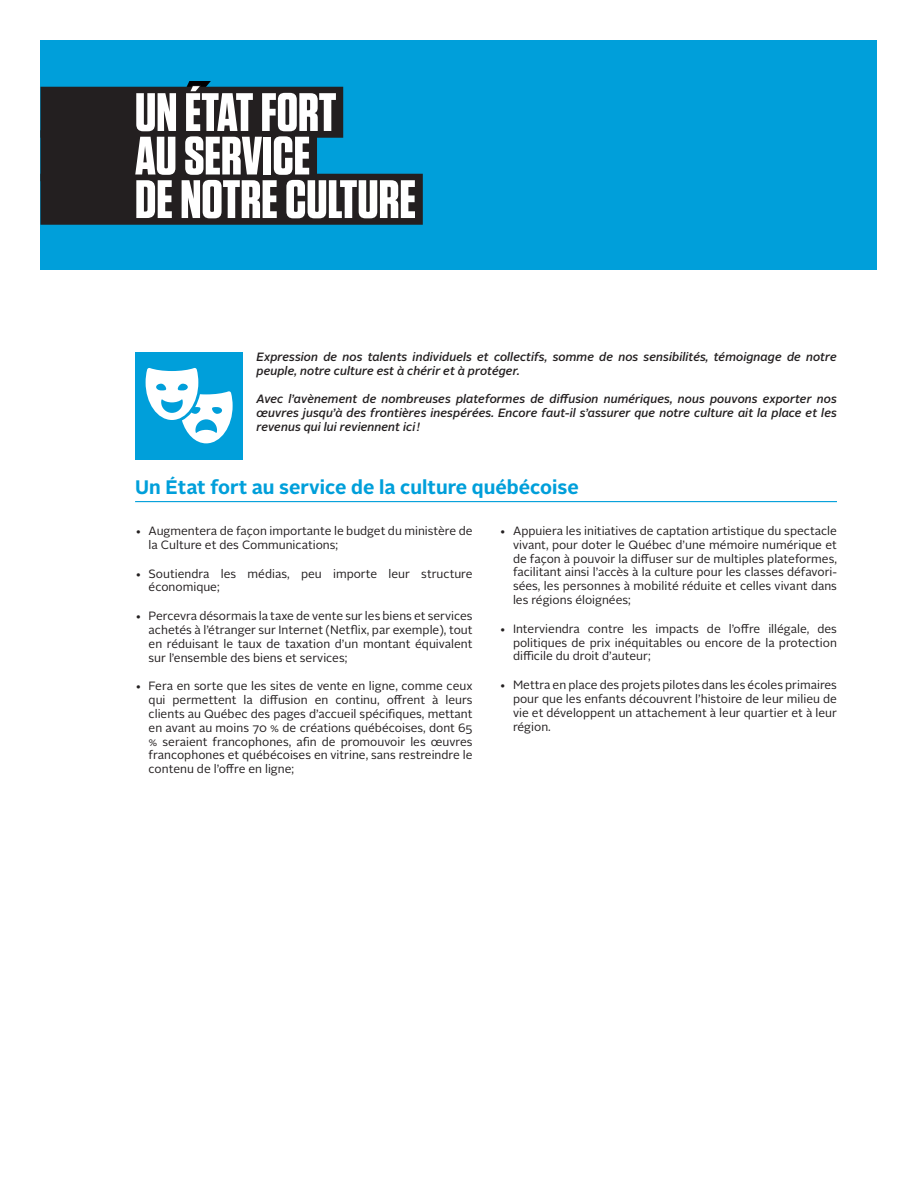
<style>
.page{position:relative;width:918px;height:1188px;background:#fff}
.page>*{position:absolute;margin:0;border:0;box-sizing:border-box;transform-origin:0 0}
.t1{font:700 54px/43.5px "Tungsten";color:#fff}
.t2{font:700 19.5px "Alright Sans";color:#009fda}
.t3{font:12px/13.8px "Alright Sans";color:#231f20;text-align:justify}
.t4{font:italic 500 12px/13.8px "Alright Sans";color:#231f20}
</style>
<div class="page">
<div style="left:40px;top:40px;width:838px;height:230px;background:#009fda"></div>
<hr style="left:135px;top:501px;width:702px;height:1px;background:#009fda">
<div style="left:135px;top:352px;width:108px;height:108px;background:#009fda"></div>
<svg style="left:178px;top:81px;width:38px;height:6px"></svg>
<div style="left:40px;top:87px;width:303px;height:51px;background:#231f20"></div>
<div style="left:40px;top:130px;width:277px;height:51px;background:#231f20"></div>
<div style="left:40px;top:174px;width:383px;height:51px;background:#231f20"></div>
<svg style="left:146px;top:368px;width:87px;height:75px"></svg>
<h1 class="t1" style="left:135px;top:92px;width:283px">UN ÉTAT FORT<br>AU SERVICE<br>DE NOTRE CULTURE</h1>
<p class="t4" style="left:257px;top:350px;width:582px">Expression de nos talents individuels et collectifs, somme de nos sensibilités, témoignage de notre peuple, notre culture est à chérir et à protéger.</p>
<p class="t4" style="left:257px;top:392px;width:582px;text-align:justify">Avec l’avènement de nombreuses plateformes de diffusion numériques, nous pouvons exporter nos œuvres jusqu’à des frontières inespérées. Encore faut-il s’assurer que notre culture ait la place et les revenus qui lui reviennent ici !</p>
<h2 class="t2" style="left:135px;top:474px;width:445px">Un État fort au service de la culture québécoise</h2>
<p class="t3" style="left:149px;top:524px;width:325px;text-indent:-14px">• Augmentera de façon importante le budget du ministère de la Culture et des Communications;</p>
<p class="t3" style="left:149px;top:567px;width:325px;text-indent:-14px">• Soutiendra les médias, peu importe leur structure économique;</p>
<p class="t3" style="left:149px;top:609px;width:325px;text-indent:-14px">• Percevra désormais la taxe de vente sur les biens et services achetés à l’étranger sur Internet (Netflix, par exemple), tout en réduisant le taux de taxation d’un montant équivalent sur l’ensemble des biens et services;</p>
<p class="t3" style="left:149px;top:680px;width:325px;text-indent:-14px">• Fera en sorte que les sites de vente en ligne, comme ceux qui permettent la diffusion en continu, offrent à leurs clients au Québec des pages d’accueil spécifiques, mettant en avant au moins 70 % de créations québécoises, dont 65 % seraient francophones, afin de promouvoir les œuvres francophones et québécoises en vitrine, sans restreindre le contenu de l’offre en ligne;</p>
<p class="t3" style="left:513px;top:524px;width:325px;text-indent:-14px">• Appuiera les initiatives de captation artistique du spectacle vivant, pour doter le Québec d’une mémoire numérique et de façon à pouvoir la diffuser sur de multiples plateformes, facilitant ainsi l’accès à la culture pour les classes défavori&shy;sées, les personnes à mobilité réduite et celles vivant dans les régions éloignées;</p>
<p class="t3" style="left:513px;top:622px;width:325px;text-indent:-14px">• Interviendra contre les impacts de l’offre illégale, des politiques de prix inéquitables ou encore de la protection difficile du droit d’auteur;</p>
<p class="t3" style="left:513px;top:678px;width:325px;text-indent:-14px">• Mettra en place des projets pilotes dans les écoles primaires pour que les enfants découvrent l’histoire de leur milieu de vie et développent un attachement à leur quartier et à leur région.</p>
</div>
